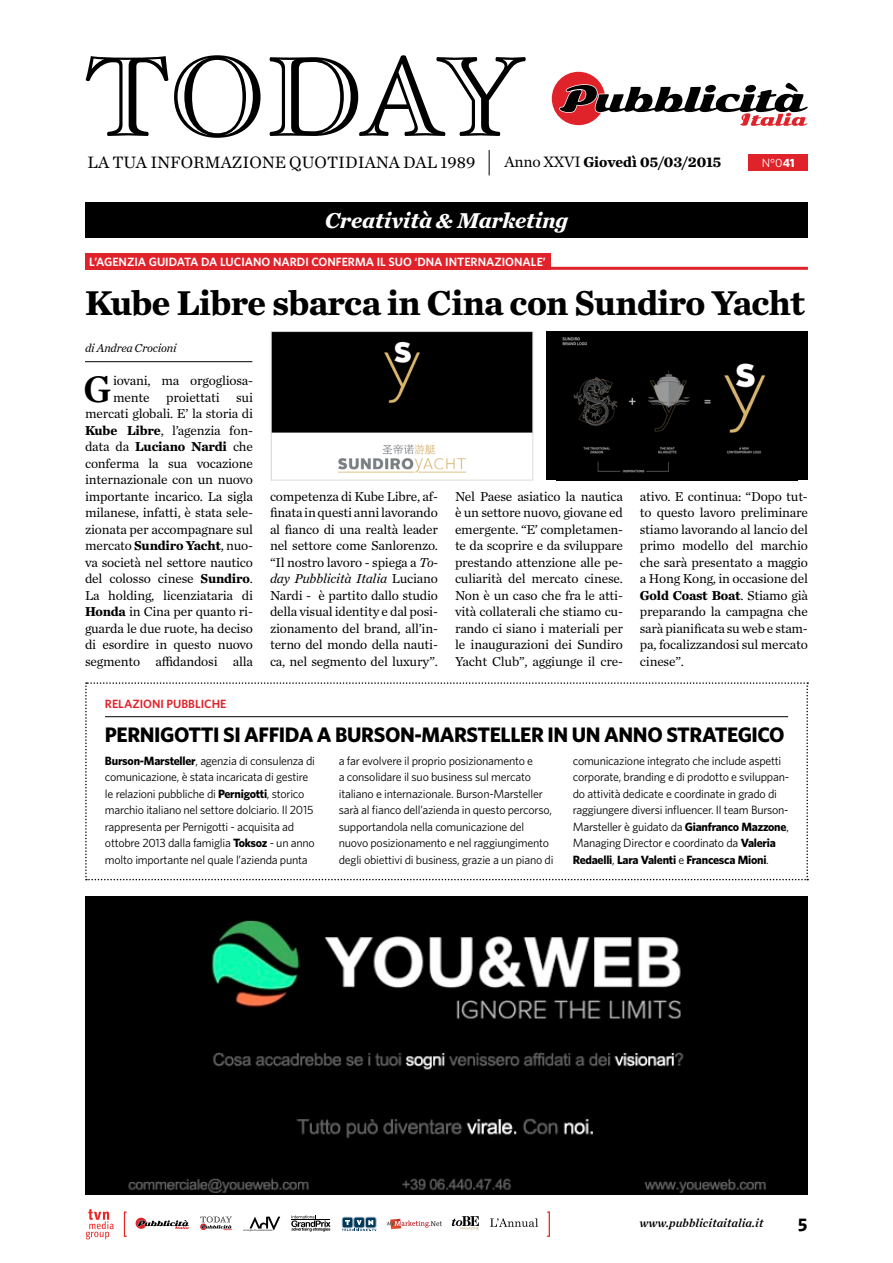
<style>
.page{position:relative;width:893px;height:1263px;background:#fff}
.page>*{position:absolute;margin:0;border:0;box-sizing:border-box;transform-origin:0 0}
.t1{font:38.55px "Chronicle Text G1 Semi";color:#000}
.t2{font:700 36px "Chronicle Text G1";letter-spacing:-.02em;color:#000}
.t3{font:italic 700 22.5px "Chronicle Text G1";color:#fff}
.t4{font:700 21px "Whitney";letter-spacing:-.02em;color:#000}
.t5{font:18px "Whitney Bold SC";color:#000}
.t6{font:17.25px "Chronicle Text G1";color:#000}
.t7{font:700 15px "Chronicle Text G1";color:#000}
.t8{font:13.5px/16.5px "Chronicle Text G1";letter-spacing:-.015em;color:#000;text-align:justify}
.t9{font:12px/16.5px "Whitney";letter-spacing:-.02em;color:#000}
.t10{font:600 12px "Whitney";color:#fff}
.t11{font:italic 12px "Chronicle Text G1 Semi";color:#000}
.t12{font:600 12px "Whitney";color:#e0232b}
.t13{font:italic 12px "Chronicle Text G1";letter-spacing:-.015em;color:#000}
.t14{font:12px "Whitney";color:#fff}
.s1{font-weight:400;font-size:15.75px}
.s2{font-weight:700}
.s3{font-style:italic}
</style>
<div class="page">
<div style="left:748px;top:155px;width:60px;height:16px;background:#e0232b"></div>
<svg style="left:86px;top:55px;width:440px;height:83px"></svg>
<svg style="left:489px;top:150px;width:1px;height:25px"></svg>
<svg style="left:342px;top:1217px;width:34px;height:14px"></svg>
<svg style="left:387px;top:1219px;width:55px;height:10px"></svg>
<svg style="left:490px;top:1218px;width:48px;height:9px"></svg>
<svg style="left:86px;top:1209px;width:28px;height:30px"></svg>
<svg style="left:124px;top:1211px;width:3px;height:26px"></svg>
<svg style="left:547px;top:1211px;width:3px;height:26px"></svg>
<svg style="left:243px;top:1216px;width:37px;height:15px"></svg>
<svg style="left:291px;top:1215px;width:39px;height:16px"></svg>
<hr style="left:292px;top:1219px;width:38px;height:1px;background:#000">
<svg style="left:452px;top:1216px;width:27px;height:13px"></svg>
<svg style="left:136px;top:1218px;width:53px;height:11px"></svg>
<svg style="left:200px;top:1216px;width:32px;height:14px"></svg>
<svg style="left:552px;top:72px;width:256px;height:54px"></svg>
<div style="left:85px;top:202px;width:723px;height:36px;background:#000"></div>
<img style="left:85px;top:896px;width:723px;height:298px">
<hr style="left:85px;top:267px;width:723px;height:3px;background:#e0232b">
<div style="left:85px;top:253px;width:465px;height:17px;background:#e0232b"></div>
<hr style="left:85px;top:361px;width:167px;height:1px;background:#000">
<svg style="left:85px;top:682px;width:723px;height:198px"></svg>
<hr style="left:105px;top:716px;width:683px;height:1px;background:#000">
<img style="left:273px;top:333px;width:258px;height:140px">
<div style="left:271px;top:331px;width:262px;height:149px;border:1px solid #dddbda"></div>
<div style="left:546px;top:331px;width:262px;height:149px;background:#000"></div>
<img style="left:562px;top:337px;width:204px;height:136px">
<p class="t6" style="left:87px;top:150px;width:389px">LA TUA INFORMAZIONE QUOTIDIANA DAL 1989</p>
<p class="t7" style="left:504px;top:150px;width:219px"><span class="s1">Anno XXVI</span> Giovedì 05/03/2015</p>
<p class="t14" style="left:762px;top:155px;width:34px">N°0<span class="s2">41</span></p>
<h3 class="t3" style="left:325px;top:202px;width:245px">Creatività &amp; Marketing</h3>
<p class="t10" style="left:89px;top:255px;width:458px">L’AGENZIA GUIDATA DA LUCIANO NARDI CONFERMA IL SUO ‘DNA INTERNAZIONALE’</p>
<h2 class="t2" style="left:85px;top:274px;width:722px">Kube Libre sbarca in Cina con Sundiro Yacht</h2>
<p class="t13" style="left:85px;top:339px;width:93px">di Andrea Crocioni</p>
<h1 class="t1" style="left:83px;top:359px;width:29px">G</h1>
<p class="t8" style="left:85px;top:372px;width:169px;text-align:right">iovani, ma orgogliosa&shy;mente proiettati sui mercati globali. E’ la storia di<br><span class="s2">Kube Libre</span>, l’agenzia fon&shy;data da <span class="s2">Luciano Nardi</span> che conferma la sua vocazione internazionale con un nuovo importante incarico. La sigla milanese, infatti, è stata sele&shy;zionata per accompagnare sul mercato <span class="s2">Sundiro Yacht</span>, nuo&shy;va società nel settore nautico del colosso cinese <span class="s2">Sundiro</span>.<br>La holding, licenziataria di<br><span class="s2">Honda</span> in Cina per quanto ri&shy;guarda le due ruote, ha deciso di esordire in questo nuovo segmento affidandosi alla</p>
<p class="t12" style="left:105px;top:697px;width:123px">RELAZIONI PUBBLICHE</p>
<p class="t8" style="left:270px;top:487px;width:169px">competenza di Kube Libre, af&shy;finata in questi anni lavorando al fianco di una realtà leader nel settore come Sanlorenzo. “Il nostro lavoro - spiega a <span class="s3">To&shy;day Pubblicità Italia</span> Luciano Nardi - è partito dallo studio della visual identity e dal posi&shy;zionamento del brand, all’in&shy;terno del mondo della nauti&shy;ca, nel segmento del luxury”.</p>
<p class="t8" style="left:455px;top:487px;width:169px">Nel Paese asiatico la nautica è un settore nuovo, giovane ed emergente. “E’ completamen&shy;te da scoprire e da sviluppare prestando attenzione alle pe&shy;culiarità del mercato cinese.<br>Non è un caso che fra le atti&shy;vità collaterali che stiamo cu&shy;rando ci siano i materiali per le inaugurazioni dei Sundiro Yacht Club”, aggiunge il cre-</p>
<p class="t8" style="left:640px;top:487px;width:169px">ativo. E continua: “Dopo tut&shy;to questo lavoro preliminare stiamo lavorando al lancio del primo modello del marchio che sarà presentato a maggio a Hong Kong, in occasione del <span class="s2">Gold Coast Boat</span>. Stiamo già preparando la campagna che sarà pianificata su web e stam&shy;pa, focalizzandosi sul mercato cinese”.</p>
<h3 class="t4" style="left:105px;top:722px;width:681px">PERNIGOTTI SI AFFIDA A BURSON-MARSTELLER IN UN ANNO STRATEGICO</h3>
<p class="t9" style="left:105px;top:752px;width:212px"><span class="s2">Burson-Marsteller</span>, agenzia di consulenza di comunicazione, è stata incaricata di gestire le relazioni pubbliche di <span class="s2">Pernigotti</span>, storico marchio italiano nel settore dolciario. Il 2015 rappresenta per Pernigotti - acquisita ad ottobre 2013 dalla famiglia <span class="s2">Toksoz</span> - un anno molto importante nel quale l’azienda punta</p>
<p class="t9" style="left:339px;top:752px;width:216px">a far evolvere il proprio posizionamento e<br>a consolidare il suo business sul mercato italiano e internazionale. Burson-Marsteller sarà al fianco dell’azienda in questo percorso, supportandola nella comunicazione del nuovo posizionamento e nel raggiungimento degli obiettivi di business, grazie a un piano di</p>
<p class="t9" style="left:573px;top:752px;width:218px">comunicazione integrato che include aspetti corporate, branding e di prodotto e sviluppan&shy;do attività dedicate e coordinate in grado di raggiungere diversi influencer. Il team Burson-Marsteller è guidato da <span class="s2">Gianfranco Mazzone</span>, Managing Director e coordinato da <span class="s2">Valeria Redaelli</span>, <span class="s2">Lara Valenti</span> e <span class="s2">Francesca Mioni</span>.</p>
<p class="t11" style="left:639px;top:1213px;width:126px">www.pubblicitaitalia.it</p>
<h3 class="t5" style="left:798px;top:1210px;width:11px">5</h3>
</div>
